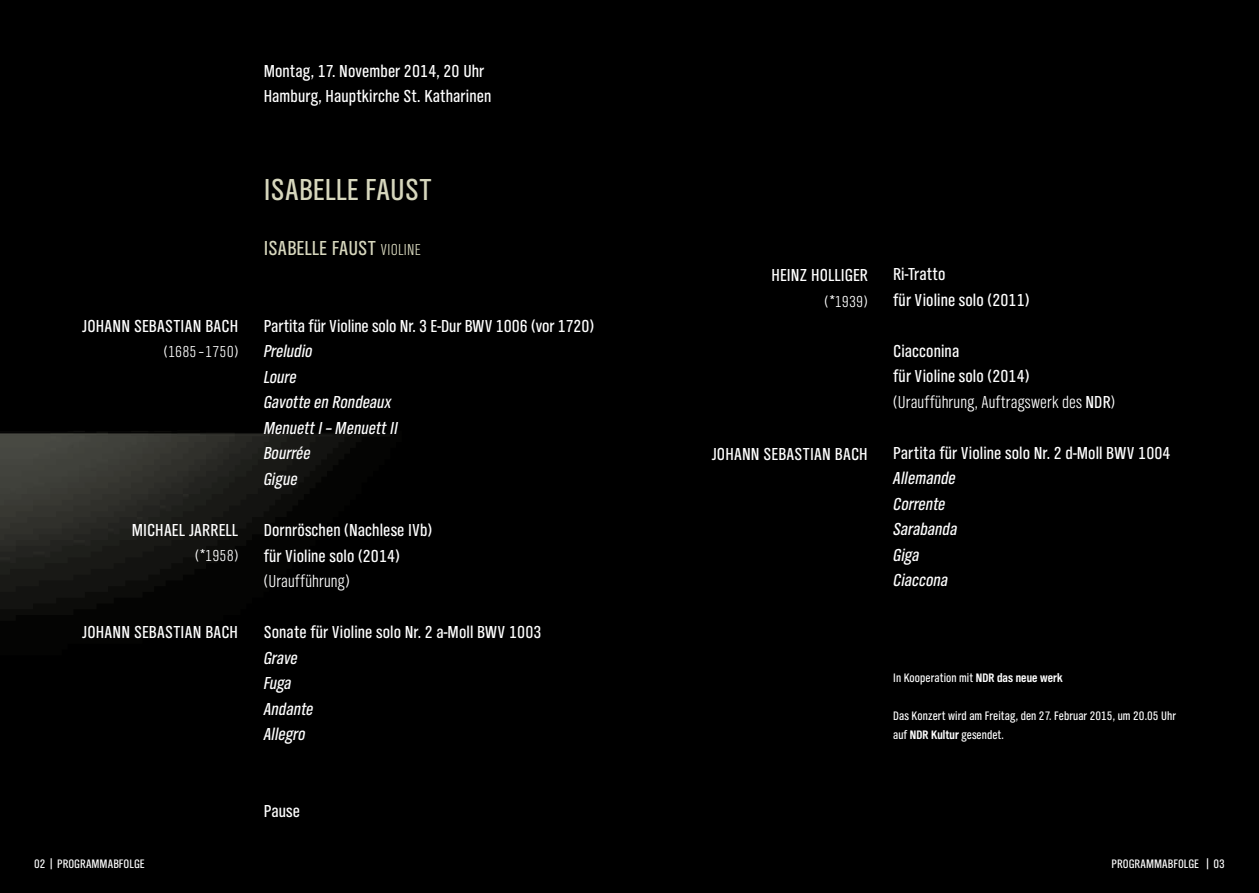
<style>
.page{position:relative;width:1259px;height:893px;background:#fff}
.page>*{position:absolute;margin:0;border:0;box-sizing:border-box;transform-origin:0 0}
.t1{font:31.5px "NDR Sans Cond";letter-spacing:.005em;color:#d7d7bd}
.t2{font:21px "NDR Sans Cond";letter-spacing:.005em;color:#d7d7bd}
.t3{font:18px/25.5px "NDR Sans Cond";letter-spacing:.005em;color:#fff}
.t4{font:italic 18px/25.5px "NDR Sans Cond";letter-spacing:.005em;color:#fff}
.t5{font:300 18px "NDR Sans Cond";letter-spacing:.005em;color:#fff}
.t6{font:300 16.5px "NDR Sans Cond";letter-spacing:.005em;color:#fff}
.t7{font:12.75px/19.2px "NDR Sans Cond";letter-spacing:.005em;color:#fff}
.s1{font-weight:300;font-size:16.5px}
.s2{font-weight:300}
.s3{font-weight:700}
</style>
<div class="page">
<img style="left:0;top:0;width:629px;height:893px">
<div style="left:629px;top:0;width:630px;height:893px;background:#000"></div>
<p class="t3" style="left:264px;top:58px;width:229px">Montag, 17. November 2014, 20 Uhr<br>Hamburg, Hauptkirche St. Katharinen</p>
<h1 class="t1" style="left:264px;top:172px;width:169px">ISABELLE FAUST</h1>
<p class="t2" style="left:264px;top:237px;width:158px">ISABELLE FAUST <span class="s1">VIOLINE</span></p>
<p class="t3" style="left:82px;top:313px;width:157px">JOHANN SEBASTIAN BACH</p>
<p class="t6" style="left:164px;top:343px;width:76px">(1685 –1750)</p>
<p class="t3" style="left:132px;top:517px;width:108px">MICHAEL JARRELL</p>
<p class="t6" style="left:195px;top:547px;width:45px">(*1958)</p>
<p class="t3" style="left:82px;top:619px;width:157px">JOHANN SEBASTIAN BACH</p>
<p class="t7" style="left:34px;top:854px;width:112px">02 | PROGRAMMABFOLGE</p>
<p class="t3" style="left:264px;top:313px;width:332px">Partita für Violine solo Nr. 3 E-Dur BWV 1006 (vor 1720)</p>
<p class="t4" style="left:264px;top:339px;width:136px">Preludio<br>Loure<br>Gavotte en Rondeaux<br>Menuett I – Menuett II<br>Bourrée<br>Gigue</p>
<p class="t3" style="left:264px;top:517px;width:170px">Dornröschen (Nachlese IVb) für Violine solo (2014)</p>
<p class="t5" style="left:264px;top:572px;width:88px">(Uraufführung)</p>
<p class="t3" style="left:264px;top:619px;width:279px">Sonate für Violine solo Nr. 2 a-Moll BWV 1003</p>
<p class="t4" style="left:264px;top:645px;width:51px">Grave<br>Fuga<br>Andante<br>Allegro</p>
<p class="t3" style="left:264px;top:798px;width:38px">Pause</p>
<p class="t3" style="left:771px;top:262px;width:98px">HEINZ HOLLIGER</p>
<p class="t6" style="left:824px;top:292px;width:45px">(*1939)</p>
<p class="t3" style="left:711px;top:441px;width:157px">JOHANN SEBASTIAN BACH</p>
<p class="t3" style="left:893px;top:262px;width:138px">Ri-Tratto<br>für Violine solo (2011)</p>
<p class="t3" style="left:893px;top:338px;width:223px">Ciacconina<br>für Violine solo (2014) <span class="s2">(Uraufführung, Auftragswerk des</span> NDR<span class="s2">)</span></p>
<p class="t3" style="left:893px;top:440px;width:279px">Partita für Violine solo Nr. 2 d-Moll BWV 1004</p>
<p class="t4" style="left:893px;top:466px;width:66px">Allemande<br>Corrente<br>Sarabanda<br>Giga<br>Ciaccona</p>
<p class="t7" style="left:893px;top:668px;width:171px">In Kooperation mit <span class="s3">NDR das neue werk</span></p>
<p class="t7" style="left:893px;top:706px;width:284px">Das Konzert wird am Freitag, den 27. Februar 2015, um 20.05 Uhr auf <span class="s3">NDR Kultur</span> gesendet.</p>
<p class="t7" style="left:1111px;top:854px;width:115px">PROGRAMMABFOLGE | 03</p>
</div>
